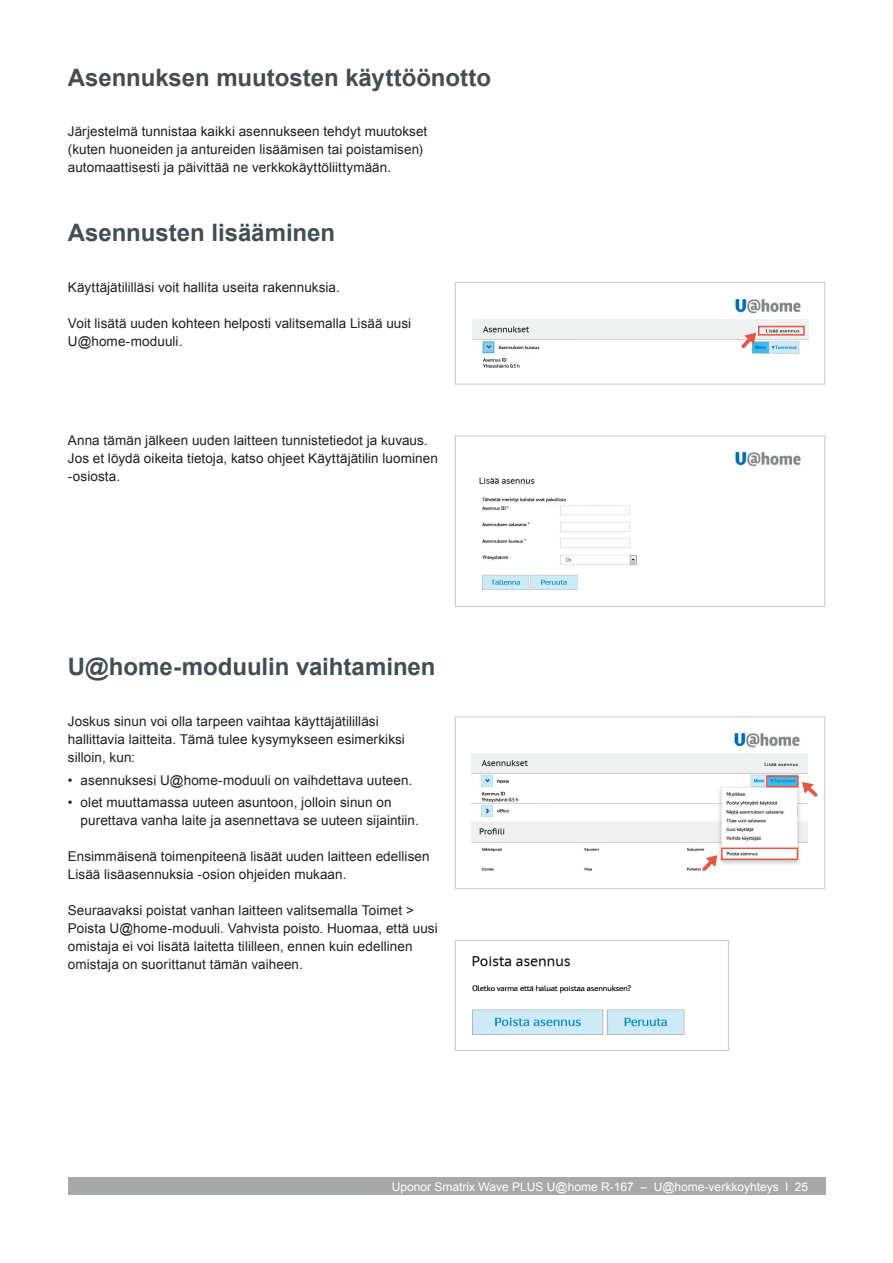
<style>
.page{position:relative;width:893px;height:1263px;background:#fff}
.page>*{position:absolute;margin:0;border:0;box-sizing:border-box;transform-origin:0 0}
.t1{font:700 24px "Arial";letter-spacing:-.005em;color:#434d54}
.t2{font:13.5px/18px "Arial";letter-spacing:.005em;color:#231f20}
.t3{font:12px "Arial";color:#fff}
</style>
<div class="page">
<div style="left:68px;top:1178px;width:757px;height:17px;background:#a7a9a9"></div>
<img style="left:479px;top:453px;width:322px;height:137px">
<div style="left:455px;top:436px;width:370px;height:171px;border:1px solid #c7c8ca"></div>
<img style="left:472px;top:299px;width:336px;height:69px">
<div style="left:455px;top:282px;width:370px;height:103px;border:1px solid #c7c8ca"></div>
<svg style="left:738px;top:333px;width:18px;height:19px"></svg>
<div style="left:758px;top:326px;width:46px;height:10px;border:2px solid #e35645"></div>
<img style="left:471px;top:734px;width:336px;height:137px">
<div style="left:455px;top:717px;width:370px;height:172px;border:1px solid #c7c8ca"></div>
<svg style="left:699px;top:855px;width:18px;height:16px"></svg>
<svg style="left:801px;top:782px;width:17px;height:18px"></svg>
<div style="left:721px;top:848px;width:77px;height:12px;border:2px solid #e35645"></div>
<div style="left:766px;top:776px;width:32px;height:11px;border:2px solid #e35645"></div>
<img style="left:472px;top:957px;width:213px;height:77px">
<div style="left:455px;top:940px;width:273px;height:111px;border:1px solid #c7c8ca"></div>
<h1 class="t1" style="left:68px;top:64px;width:425px">Asennuksen muutosten käyttöönotto</h1>
<p class="t2" style="left:68px;top:123px;width:361px">Järjestelmä tunnistaa kaikki asennukseen tehdyt muutokset (kuten huoneiden ja antureiden lisäämisen tai poistamisen) automaattisesti ja päivittää ne verkkokäyttöliittymään.</p>
<h1 class="t1" style="left:68px;top:219px;width:269px">Asennusten lisääminen</h1>
<p class="t2" style="left:68px;top:278px;width:273px">Käyttäjätililläsi voit hallita useita rakennuksia.</p>
<p class="t2" style="left:68px;top:314px;width:345px">Voit lisätä uuden kohteen helposti valitsemalla Lisää uusi<br>U@home-moduuli.</p>
<p class="t2" style="left:68px;top:432px;width:371px">Anna tämän jälkeen uuden laitteen tunnistetiedot ja kuvaus.<br>Jos et löydä oikeita tietoja, katso ohjeet Käyttäjätilin luominen -osiosta.</p>
<h1 class="t1" style="left:68px;top:654px;width:369px">U@home-moduulin vaihtaminen</h1>
<p class="t2" style="left:68px;top:713px;width:338px">Joskus sinun voi olla tarpeen vaihtaa käyttäjätililläsi hallittavia laitteita. Tämä tulee kysymykseen esimerkiksi silloin, kun:</p>
<p class="t2" style="left:68px;top:771px;width:346px">• asennuksesi U@home-moduuli on vaihdettava uuteen.</p>
<p class="t2" style="left:81px;top:793px;width:340px;text-indent:-13px">• olet muuttamassa uuteen asuntoon, jolloin sinun on purettava vanha laite ja asennettava se uuteen sijaintiin.</p>
<p class="t2" style="left:68px;top:847px;width:363px">Ensimmäisenä toimenpiteenä lisäät uuden laitteen edellisen<br>Lisää lisäasennuksia -osion ohjeiden mukaan.</p>
<p class="t2" style="left:68px;top:901px;width:371px">Seuraavaksi poistat vanhan laitteen valitsemalla Toimet &gt; Poista U@home-moduuli. Vahvista poisto. Huomaa, että uusi omistaja ei voi lisätä laitetta tililleen, ennen kuin edellinen omistaja on suorittanut tämän vaiheen.</p>
<p class="t3" style="left:392px;top:1180px;width:418px">Uponor Smatrix Wave PLUS U@home R-167 – U@home-verkkoyhteys l 25</p>
</div>
